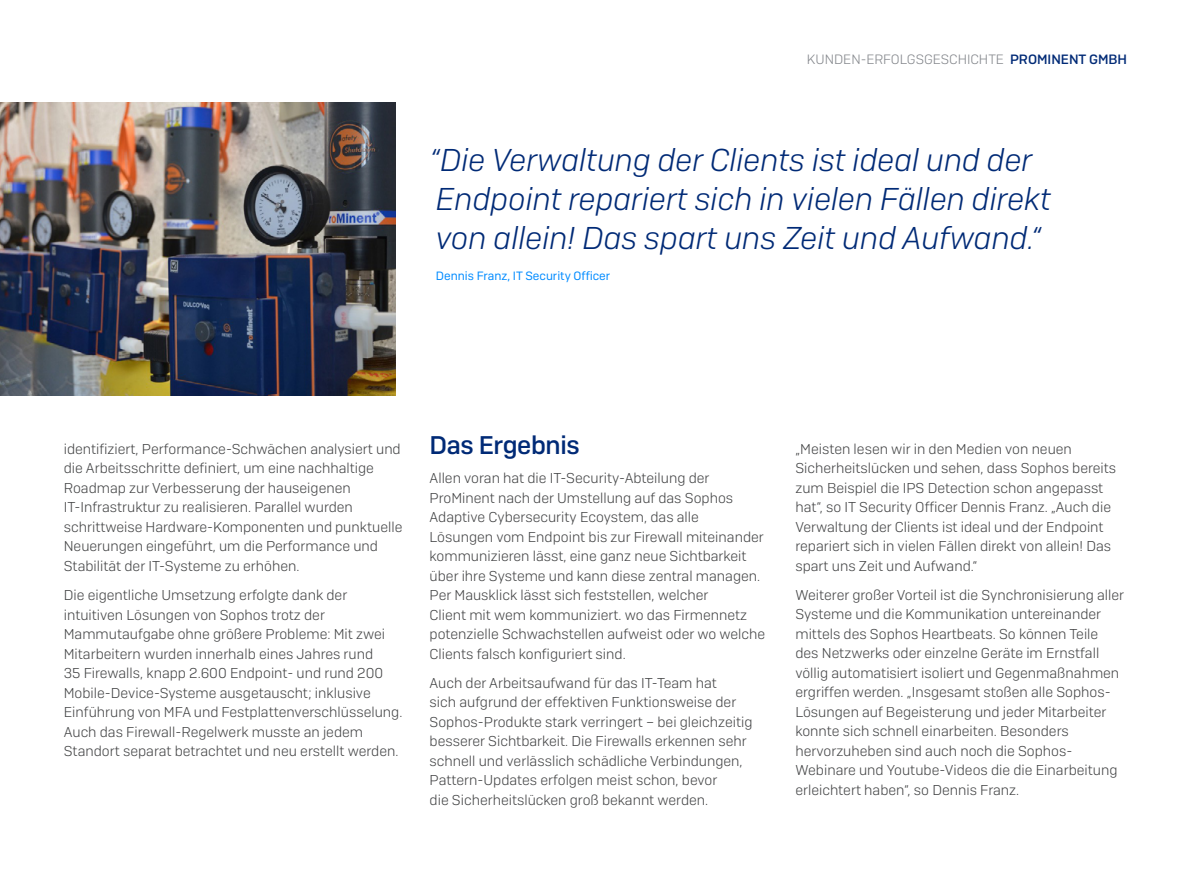
<style>
.page{position:relative;width:1191px;height:893px;background:#fff}
.page>*{position:absolute;margin:0;border:0;box-sizing:border-box;transform-origin:0 0}
.t1{font:italic 300 31.5px/39px "Sophos Sans";color:#002a76}
.t2{font:500 25.5px "Sophos Sans";letter-spacing:-.015em;color:#002a76}
.t3{font:300 14.25px/19.5px "Sophos Sans";color:#424344}
.t4{font:300 13.5px "Sophos Sans";color:#83868b}
.t5{font:12px "Sophos Sans";color:#008bff}
.s1{font-weight:500;color:#002a76}
</style>
<div class="page">
<img style="left:0;top:103px;width:395px;height:292px">
<p class="t4" style="left:807px;top:51px;width:322px">KUNDEN-ERFOLGSGESCHICHTE <span class="s1">PROMINENT GMBH</span></p>
<h1 class="t1" style="left:429px;top:140px;width:623px">“Die Verwaltung der Clients ist ideal und der<br>Endpoint repariert sich in vielen Fällen direkt von allein! Das spart uns Zeit und Aufwand.“</h1>
<p class="t5" style="left:436px;top:269px;width:176px">Dennis Franz, IT Security Officer</p>
<p class="t3" style="left:64px;top:439px;width:340px">identifiziert, Performance-Schwächen analysiert und die Arbeitsschritte definiert, um eine nachhaltige Roadmap zur Verbesserung der hauseigenen IT-Infrastruktur zu realisieren. Parallel wurden schrittweise Hardware-Komponenten und punktuelle Neuerungen eingeführt, um die Performance und Stabilität der IT-Systeme zu erhöhen.</p>
<p class="t3" style="left:64px;top:585px;width:340px">Die eigentliche Umsetzung erfolgte dank der intuitiven Lösungen von Sophos trotz der Mammutaufgabe ohne größere Probleme: Mit zwei Mitarbeitern wurden innerhalb eines Jahres rund<br>35 Firewalls, knapp 2.600 Endpoint- und rund 200<br>Mobile-Device-Systeme ausgetauscht; inklusive Einführung von MFA und Festplattenverschlüsselung.<br>Auch das Firewall-Regelwerk musste an jedem Standort separat betrachtet und neu erstellt werden.</p>
<h2 class="t2" style="left:429px;top:429px;width:152px">Das Ergebnis</h2>
<p class="t3" style="left:429px;top:468px;width:337px">Allen voran hat die IT-Security-Abteilung der ProMinent nach der Umstellung auf das Sophos Adaptive Cybersecurity Ecoystem, das alle Lösungen vom Endpoint bis zur Firewall miteinander kommunizieren lässt, eine ganz neue Sichtbarkeit über ihre Systeme und kann diese zentral managen.<br>Per Mausklick lässt sich feststellen, welcher<br>Client mit wem kommuniziert. wo das Firmennetz potenzielle Schwachstellen aufweist oder wo welche Clients falsch konfiguriert sind.</p>
<p class="t3" style="left:429px;top:673px;width:324px">Auch der Arbeitsaufwand für das IT-Team hat<br>sich aufgrund der effektiven Funktionsweise der Sophos-Produkte stark verringert – bei gleichzeitig besserer Sichtbarkeit. Die Firewalls erkennen sehr schnell und verlässlich schädliche Verbindungen, Pattern-Updates erfolgen meist schon, bevor<br>die Sicherheitslücken groß bekannt werden.</p>
<p class="t3" style="left:795px;top:439px;width:322px">„Meisten lesen wir in den Medien von neuen Sicherheitslücken und sehen, dass Sophos bereits zum Beispiel die IPS Detection schon angepasst hat“, so IT Security Officer Dennis Franz. „Auch die Verwaltung der Clients ist ideal und der Endpoint repariert sich in vielen Fällen direkt von allein! Das spart uns Zeit und Aufwand.“</p>
<p class="t3" style="left:795px;top:585px;width:330px">Weiterer großer Vorteil ist die Synchronisierung aller Systeme und die Kommunikation untereinander mittels des Sophos Heartbeats. So können Teile des Netzwerks oder einzelne Geräte im Ernstfall völlig automatisiert isoliert und Gegenmaßnahmen ergriffen werden. „Insgesamt stoßen alle Sophos-Lösungen auf Begeisterung und jeder Mitarbeiter konnte sich schnell einarbeiten. Besonders hervorzuheben sind auch noch die Sophos-Webinare und Youtube-Videos die die Einarbeitung erleichtert haben“, so Dennis Franz.</p>
</div>
